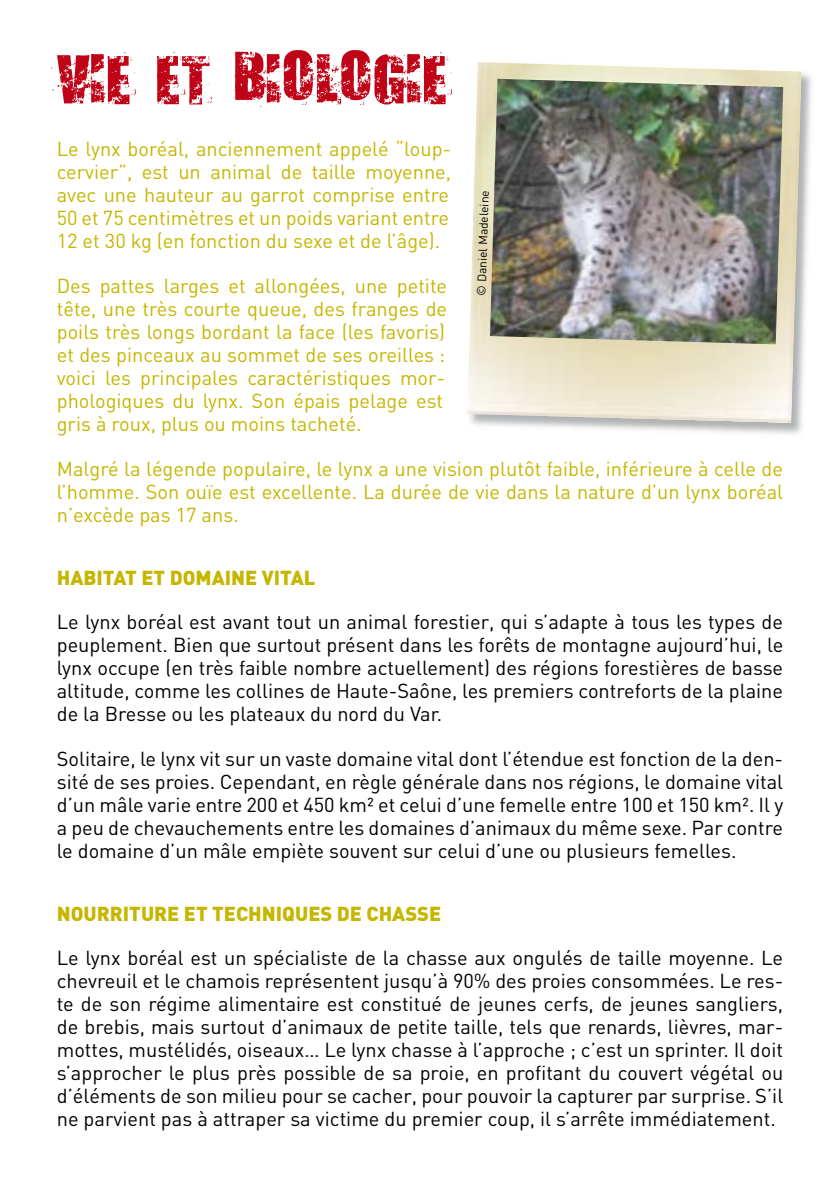
<style>
.page{position:relative;width:840px;height:1191px;background:#fff}
.page>*{position:absolute;margin:0;border:0;box-sizing:border-box;transform-origin:0 0}
.t1{font:52px "Smudgers";color:#c00418}
.t2{font:20px/23px "DIN";color:#000;text-align:justify}
.t3{font:20px/23px "DIN";color:#c5b600;text-align:justify}
.t4{font:900 20px "DIN";color:#c5b600}
.t5{font:12px "DIN";color:#000}
</style>
<div class="page">
<img style="left:473px;top:71px;width:339px;height:363px">
<img style="left:467px;top:62px;width:334px;height:361px">
<img style="left:489px;top:79px;width:293px;height:265px">
<h1 class="t1" style="left:57px;top:46px;width:392px">VIE ET BIOLOGIE</h1>
<p class="t3" style="left:57px;top:137px;width:396px">Le lynx boréal, anciennement appelé “loup&shy;cervier”, est un animal de taille moyenne, avec une hauteur au garrot comprise entre 50 et 75 centimètres et un poids variant entre 12 et 30 kg (en fonction du sexe et de l’âge).</p>
<p class="t3" style="left:57px;top:274px;width:392px;text-align:left">Des pattes larges et allongées, une petite tête, une très courte queue, des franges de poils très longs bordant la face (les favoris) et des pinceaux au sommet de ses oreilles : voici les principales caractéristiques mor&shy;phologiques du lynx. Son épais pelage est gris à roux, plus ou moins tacheté.</p>
<p class="t3" style="left:57px;top:457px;width:727px">Malgré la légende populaire, le lynx a une vision plutôt faible, inférieure à celle de l’homme. Son ouïe est excellente. La durée de vie dans la nature d’un lynx boréal n’excède pas 17 ans.</p>
<p class="t5" style="left:473px;top:295px;width:107px;rotate:-88deg">© Daniel Madeleine</p>
<p class="t4" style="left:57px;top:565px;width:260px">HABITAT ET DOMAINE VITAL</p>
<p class="t2" style="left:57px;top:610px;width:727px">Le lynx boréal est avant tout un animal forestier, qui s’adapte à tous les types de peuplement. Bien que surtout présent dans les forêts de montagne aujourd’hui, le lynx occupe (en très faible nombre actuellement) des régions forestières de basse altitude, comme les collines de Haute-Saône, les premiers contreforts de la plaine de la Bresse ou les plateaux du nord du Var.</p>
<p class="t2" style="left:57px;top:747px;width:727px">Solitaire, le lynx vit sur un vaste domaine vital dont l’étendue est fonction de la den&shy;sité de ses proies. Cependant, en règle générale dans nos régions, le domaine vital d’un mâle varie entre 200 et 450 km² et celui d’une femelle entre 100 et 150 km². Il y a peu de chevauchements entre les domaines d’animaux du même sexe. Par contre le domaine d’un mâle empiète souvent sur celui d’une ou plusieurs femelles.</p>
<p class="t4" style="left:57px;top:901px;width:385px">NOURRITURE ET TECHNIQUES DE CHASSE</p>
<p class="t2" style="left:57px;top:946px;width:727px">Le lynx boréal est un spécialiste de la chasse aux ongulés de taille moyenne. Le chevreuil et le chamois représentent jusqu’à 90% des proies consommées. Le res&shy;te de son régime alimentaire est constitué de jeunes cerfs, de jeunes sangliers, de brebis, mais surtout d’animaux de petite taille, tels que renards, lièvres, mar&shy;mottes, mustélidés, oiseaux… Le lynx chasse à l’approche ; c’est un sprinter. Il doit s’approcher le plus près possible de sa proie, en profitant du couvert végétal ou d’éléments de son milieu pour se cacher, pour pouvoir la capturer par surprise. S’il ne parvient pas à attraper sa victime du premier coup, il s’arrête immédiatement.</p>
</div>
